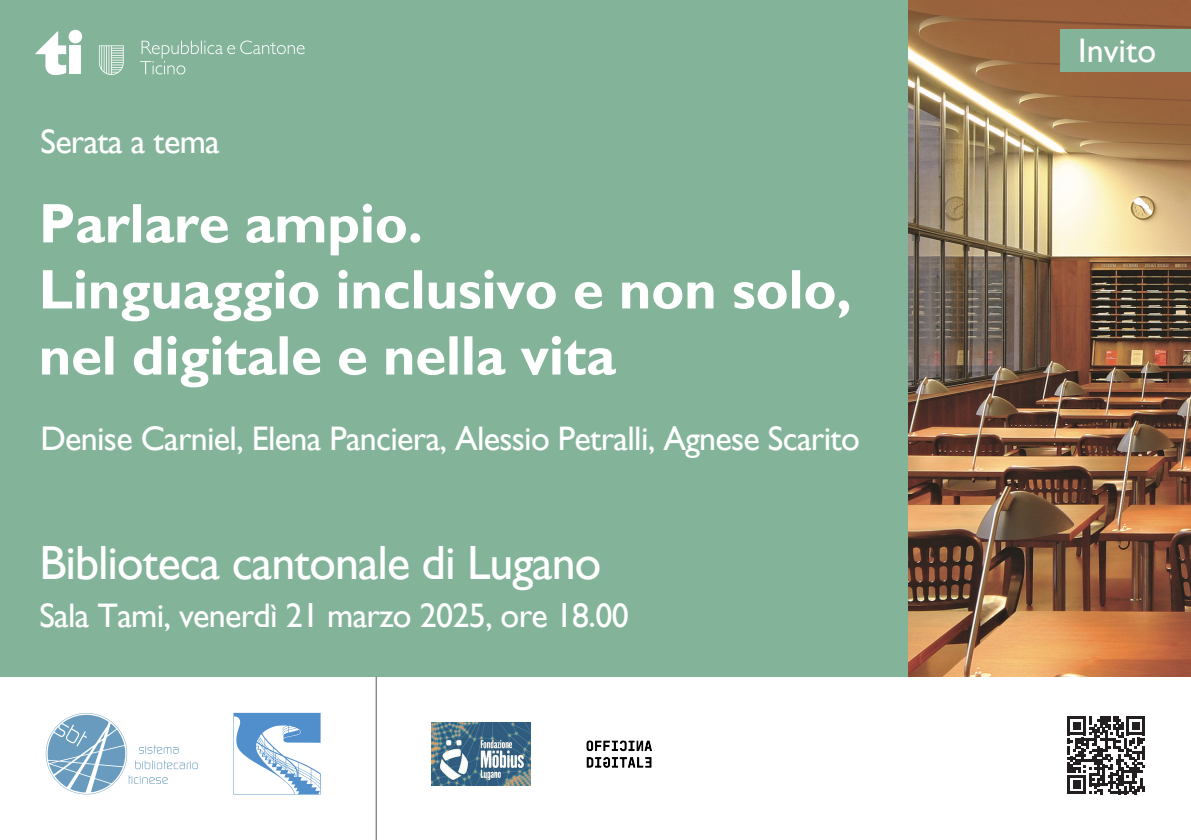
<style>
.page{position:relative;width:1191px;height:840px;background:#fff}
.page>*{position:absolute;margin:0;border:0;box-sizing:border-box;transform-origin:0 0}
.t1{font:700 56px/66px "Gill Sans";letter-spacing:-.005em;color:#fff}
.t2{font:48px "Gill Sans";letter-spacing:-.02em;color:#fff}
.t3{font:34px "Gill Sans";letter-spacing:-.02em;color:#fff}
</style>
<div class="page">
<div style="left:0;top:0;width:1191px;height:676px;background:#83b499"></div>
<div style="left:69px;top:45px;width:12px;height:29px;background:#fff"></div>
<div style="left:69px;top:30px;width:13px;height:13px;background:#fff;border-radius:50%"></div>
<svg style="left:35px;top:31px;width:31px;height:44px"></svg>
<svg style="left:140px;top:40px;width:165px;height:34px"></svg>
<svg style="left:99px;top:45px;width:25px;height:30px"></svg>
<hr style="left:376px;top:676px;width:1px;height:163px;background:#57585a">
<svg style="left:46px;top:713px;width:152px;height:81px"></svg>
<svg style="left:1067px;top:716px;width:78px;height:77px"></svg>
<svg style="left:233px;top:712px;width:88px;height:82px"></svg>
<img style="left:909px;top:0;width:282px;height:676px">
<div style="left:1060px;top:29px;width:131px;height:43px;background:#83b499"></div>
<img style="left:431px;top:722px;width:99px;height:62px">
<img style="left:586px;top:740px;width:66px;height:27px">
<p class="t3" style="left:40px;top:121px;width:181px">Serata a tema</p>
<p class="t1" style="left:39px;top:190px;width:386px">Parlare ampio.</p>
<p class="t1" style="left:39px;top:256px;width:814px">Linguaggio inclusivo e non solo, nel digitale e nella vita</p>
<p class="t3" style="left:40px;top:418px;width:821px">Denise Carniel, Elena Panciera, Alessio Petralli, Agnese Scarito</p>
<p class="t2" style="left:39px;top:534px;width:563px">Biblioteca cantonale di Lugano</p>
<p class="t3" style="left:39px;top:595px;width:591px">Sala Tami, venerdì 21 marzo 2025, ore 18.00</p>
<p class="t3" style="left:1078px;top:31px;width:79px">Invito</p>
</div>
